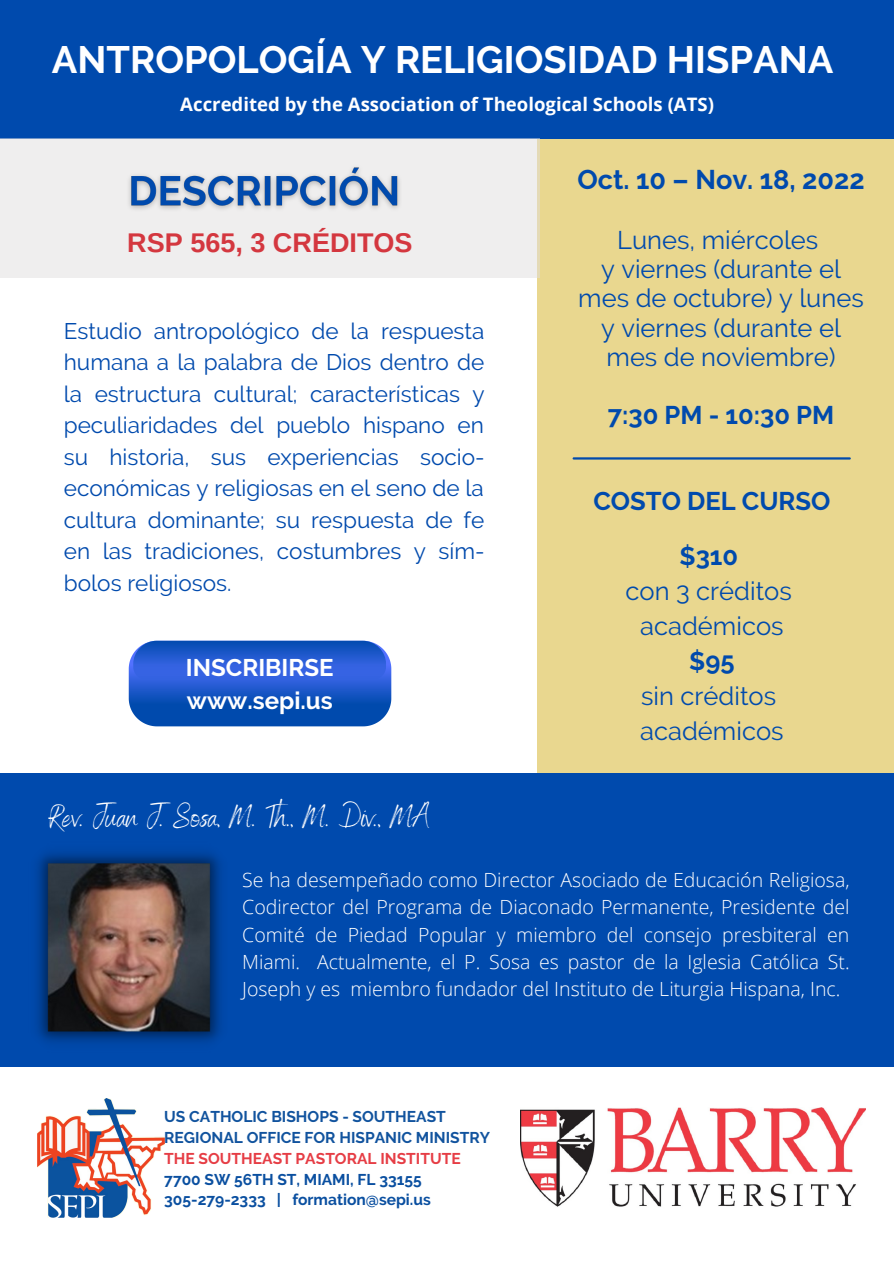
<style>
.page{position:relative;width:894px;height:1264px;background:#fff}
.page>*{position:absolute;margin:0;border:0;box-sizing:border-box;transform-origin:0 0}
.t1{font:700 37.95px "Raleway";color:#fff}
.t2{font:31.65px "Benedict";color:#fff}
.t3{font:700 27px "Raleway";color:#004aad}
.t4{font:700 27px "Arimo";color:#d4373f}
.t5{font:25.5px/29.2px "Raleway";color:#004aad;text-align:center}
.t6{font:700 25.5px "Raleway";color:#004aad}
.t7{font:700 24px "Raleway";color:#fff}
.t8{font:22.5px/31.5px "Raleway";color:#004aad;text-align:justify}
.t9{font:300 19.5px/27px "Open Sans";color:#fff;text-align:justify}
.t10{font:700 18.6px "Open Sans";color:#fff}
.t11{font:700 15.6px/20.9px "Raleway";color:#11539e}
.t12{font:700 15.6px "Raleway";color:#0a4fa0}
.t13{font:700 15.6px "Raleway";color:#e63d45}
</style>
<div class="page">
<div style="left:537px;top:114px;width:356px;height:665px;background:#e9d78f"></div>
<div style="left:0;top:773px;width:893px;height:292px;background:#004aad"></div>
<img style="left:37px;top:1098px;width:128px;height:119px">
<div style="left:0;top:0;width:893px;height:138px;background:#004aad"></div>
<img style="left:520px;top:1107px;width:345px;height:100px">
<hr style="left:573px;top:457px;width:276px;height:2px;background:#004aad">
<svg style="left:129px;top:640px;width:262px;height:86px;background:#215bc7"></svg>
<img style="left:37px;top:852px;width:184px;height:191px">
<div style="left:0;top:138px;width:539px;height:140px;background:#efeeee"></div>
<img style="left:129px;top:167px;width:271px;height:43px">
<p class="t1" style="left:52px;top:37px;width:782px">ANTROPOLOGÍA Y RELIGIOSIDAD HISPANA</p>
<p class="t10" style="left:180px;top:91px;width:535px">Accredited by the Association of Theological Schools (ATS)</p>
<p class="t4" style="left:127px;top:227px;width:287px">RSP 565, 3 CRÉDITOS</p>
<p class="t8" style="left:64px;top:315px;width:422px">Estudio antropológico de la respuesta humana a la palabra de Dios dentro de la estructura cultural; características y peculiaridades del pueblo hispano en su historia, sus experiencias socio&shy;económicas y religiosas en el seno de la cultura dominante; su respuesta de fe en las tradiciones, costumbres y sím&shy;bolos religiosos.</p>
<p class="t7" style="left:186px;top:653px;width:149px">INSCRIBIRSE</p>
<p class="t7" style="left:187px;top:686px;width:147px">www.sepi.us</p>
<p class="t2" style="left:49px;top:796px;width:382px">Rev. Juan J. Sosa, M. Th., M. Div., MA</p>
<p class="t3" style="left:577px;top:163px;width:288px">Oct. 10 – Nov. 18, 2022</p>
<p class="t5" style="left:617px;top:225px;width:202px">Lunes, miércoles</p>
<p class="t5" style="left:578px;top:254px;width:287px">y viernes (durante el mes de octubre) y lunes y viernes (durante el mes de noviembre)</p>
<p class="t6" style="left:607px;top:400px;width:228px">7:30 PM - 10:30 PM</p>
<p class="t6" style="left:593px;top:486px;width:238px">COSTO DEL CURSO</p>
<p class="t6" style="left:679px;top:541px;width:60px">$310</p>
<p class="t5" style="left:625px;top:576px;width:168px">con 3 créditos</p>
<p class="t5" style="left:640px;top:611px;width:145px">académicos</p>
<p class="t6" style="left:689px;top:646px;width:47px">$95</p>
<p class="t5" style="left:641px;top:681px;width:136px">sin créditos</p>
<p class="t5" style="left:640px;top:716px;width:145px">académicos</p>
<p class="t9" style="left:242px;top:866px;width:608px">Se ha desempeñado como Director Asociado de Educación Religiosa, Codirector del Programa de Diaconado Permanente, Presidente del Comité de Piedad Popular y miembro del consejo presbiteral en Miami. Actualmente, el P. Sosa es pastor de la Iglesia Católica St.<br>Joseph y es miembro fundador del Instituto de Liturgia Hispana, Inc.</p>
<p class="t11" style="left:164px;top:1105px;width:327px">US CATHOLIC BISHOPS - SOUTHEAST<br>REGIONAL OFFICE FOR HISPANIC MINISTRY</p>
<p class="t13" style="left:164px;top:1148px;width:298px">THE SOUTHEAST PASTORAL INSTITUTE</p>
<p class="t12" style="left:164px;top:1169px;width:259px">7700 SW 56TH ST, MIAMI, FL 33155</p>
<p class="t12" style="left:164px;top:1190px;width:268px">305-279-2333 | formation@sepi.us</p>
</div>
